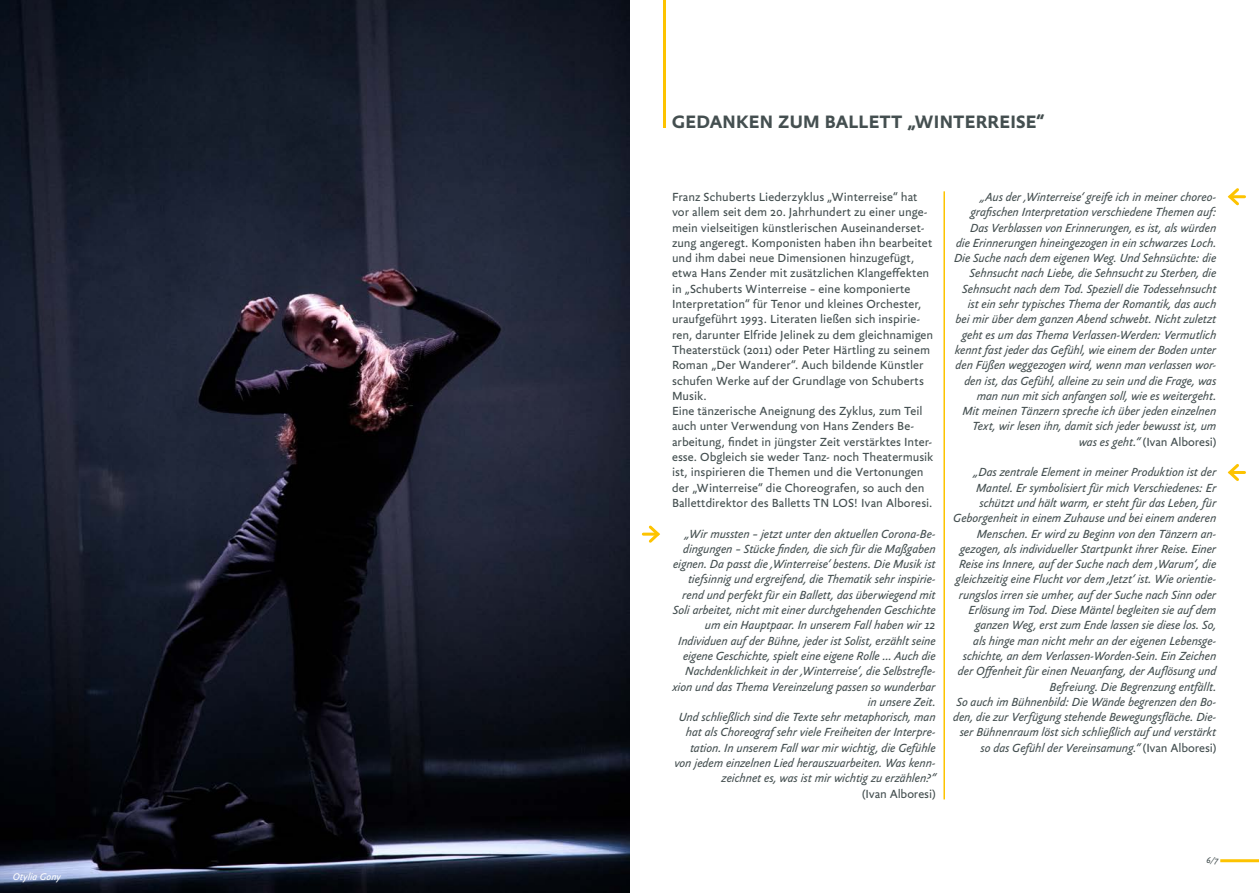
<style>
.page{position:relative;width:1259px;height:893px;background:#fff}
.page>*{position:absolute;margin:0;border:0;box-sizing:border-box;transform-origin:0 0}
.t1{font:700 19.5px "Yoga Sans OT";letter-spacing:.01em;color:#444f50}
.t2{font:italic 12.75px/15.3px "Yoga Sans OT";letter-spacing:-.01em;color:#444f50;text-align:right}
.t3{font:12.75px/15.3px "Yoga Sans OT";color:#444f50}
.t4{font:italic 10.5px "Yoga Sans OT";color:#fff}
.t5{font:italic 9px "Yoga Sans OT";color:#444f50}
.s1{font-style:normal}
</style>
<div class="page">
<img style="left:0;top:0;width:629px;height:893px">
<hr style="left:663px;top:0;width:2px;height:128px;background:#fdc300">
<hr style="left:1220px;top:859px;width:39px;height:3px;background:#fdc300">
<hr style="left:643px;top:533px;width:15px;height:3px;background:#fdc300">
<svg style="left:646px;top:525px;width:14px;height:18px"></svg>
<hr style="left:1230px;top:471px;width:14px;height:3px;background:#fdc300">
<svg style="left:1227px;top:464px;width:12px;height:17px"></svg>
<hr style="left:1230px;top:195px;width:14px;height:3px;background:#fdc300">
<svg style="left:1227px;top:188px;width:14px;height:18px"></svg>
<hr style="left:943px;top:191px;width:2px;height:608px;background:#fdc300">
<p class="t4" style="left:13px;top:871px;width:50px">Otylia Gony</p>
<h1 class="t1" style="left:672px;top:111px;width:374px">GEDANKEN ZUM BALLETT „WINTERREISE“</h1>
<p class="t3" style="left:672px;top:189px;width:263px">Franz Schuberts Liederzyklus „Winterreise“ hat vor allem seit dem 20. Jahrhundert zu einer unge&shy;mein vielseitigen künstlerischen Auseinanderset&shy;zung angeregt. Komponisten haben ihn bearbeitet und ihm dabei neue Dimensionen hinzugefügt, etwa Hans Zender mit zusätzlichen Klangeffekten in „Schuberts Winterreise – eine komponierte Interpretation“ für Tenor und kleines Orchester, uraufgeführt 1993. Literaten ließen sich inspirie&shy;ren, darunter Elfride Jelinek zu dem gleichnamigen Theaterstück (2011) oder Peter Härtling zu seinem Roman „Der Wanderer“. Auch bildende Künstler schufen Werke auf der Grundlage von Schuberts Musik.<br>Eine tänzerische Aneignung des Zyklus, zum Teil auch unter Verwendung von Hans Zenders Be&shy;arbeitung, findet in jüngster Zeit verstärktes Inter&shy;esse. Obgleich sie weder Tanz- noch Theatermusik ist, inspirieren die Themen und die Vertonungen der „Winterreise“ die Choreografen, so auch den Ballettdirektor des Balletts TN LOS! Ivan Alboresi.</p>
<p class="t2" style="left:672px;top:526px;width:265px">„Wir mussten – jetzt unter den aktuellen Corona-Be&shy;dingungen – Stücke finden, die sich für die Maßgaben eignen. Da passt die ‚Winterreise‘ bestens. Die Musik ist tiefsinnig und ergreifend, die Thematik sehr inspirie&shy;rend und perfekt für ein Ballett, das überwiegend mit Soli arbeitet, nicht mit einer durchgehenden Geschichte um ein Hauptpaar. In unserem Fall haben wir 12<br>Individuen auf der Bühne, jeder ist Solist, erzählt seine eigene Geschichte, spielt eine eigene Rolle … Auch die Nachdenklichkeit in der ‚Winterreise‘, die Selbstrefle&shy;xion und das Thema Vereinzelung passen so wunderbar in unsere Zeit.<br>Und schließlich sind die Texte sehr metaphorisch, man hat als Choreograf sehr viele Freiheiten der Interpre&shy;tation. In unserem Fall war mir wichtig, die Gefühle von jedem einzelnen Lied herauszuarbeiten. Was kenn&shy;zeichnet es, was ist mir wichtig zu erzählen?“</p>
<p class="t3" style="left:862px;top:786px;width:75px">(Ivan Alboresi)</p>
<p class="t2" style="left:954px;top:189px;width:264px">„Aus der ‚Winterreise‘ greife ich in meiner choreo&shy;grafischen Interpretation verschiedene Themen auf:<br>Das Verblassen von Erinnerungen, es ist, als würden die Erinnerungen hineingezogen in ein schwarzes Loch.<br>Die Suche nach dem eigenen Weg. Und Sehnsüchte: die Sehnsucht nach Liebe, die Sehnsucht zu Sterben, die Sehnsucht nach dem Tod. Speziell die Todessehnsucht ist ein sehr typisches Thema der Romantik, das auch bei mir über dem ganzen Abend schwebt. Nicht zuletzt geht es um das Thema Verlassen-Werden: Vermutlich kennt fast jeder das Gefühl, wie einem der Boden unter den Füßen weggezogen wird, wenn man verlassen wor&shy;den ist, das Gefühl, alleine zu sein und die Frage, was man nun mit sich anfangen soll, wie es weitergeht.<br>Mit meinen Tänzern spreche ich über jeden einzelnen Text, wir lesen ihn, damit sich jeder bewusst ist, um was es geht.“ <span class="s1">(Ivan Alboresi)</span></p>
<p class="t2" style="left:953px;top:465px;width:265px">„Das zentrale Element in meiner Produktion ist der Mantel. Er symbolisiert für mich Verschiedenes: Er schützt und hält warm, er steht für das Leben, für Geborgenheit in einem Zuhause und bei einem anderen Menschen. Er wird zu Beginn von den Tänzern an&shy;gezogen, als individueller Startpunkt ihrer Reise. Einer Reise ins Innere, auf der Suche nach dem ‚Warum‘, die gleichzeitig eine Flucht vor dem ‚Jetzt‘ ist. Wie orientie&shy;rungslos irren sie umher, auf der Suche nach Sinn oder Erlösung im Tod. Diese Mäntel begleiten sie auf dem ganzen Weg, erst zum Ende lassen sie diese los. So,<br>als hinge man nicht mehr an der eigenen Lebensge&shy;schichte, an dem Verlassen-Worden-Sein. Ein Zeichen der Offenheit für einen Neuanfang, der Auflösung und Befreiung. Die Begrenzung entfällt.<br>So auch im Bühnenbild: Die Wände begrenzen den Bo&shy;den, die zur Verfügung stehende Bewegungsfläche. Die&shy;ser Bühnenraum löst sich schließlich auf und verstärkt so das Gefühl der Vereinsamung.“ <span class="s1">(Ivan Alboresi)</span></p>
<p class="t5" style="left:1206px;top:856px;width:14px">6/7</p>
</div>
